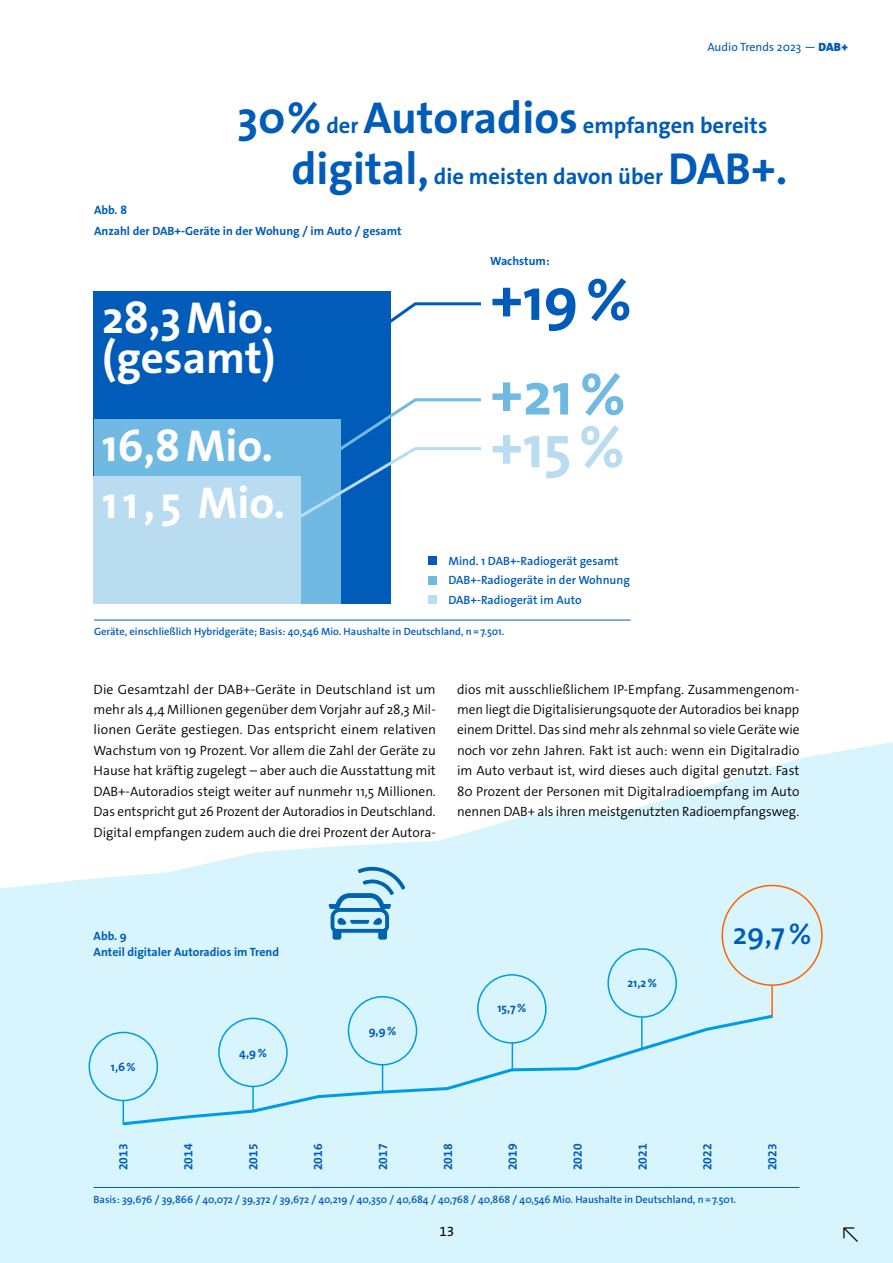
<style>
.page{position:relative;width:893px;height:1263px;background:#fff}
.page>*{position:absolute;margin:0;border:0;box-sizing:border-box;transform-origin:0 0}
.Headline_über_2_Spalten{font:700 60px "The Sans Os F";color:#70b9e3}
.Headline_über_2_Spalten-2{font:700 60px "The Sans Os F";color:#b9dcf1}
.Headline_über_2_Spalten-3{font:700 60px "The Sans Os F";color:#005cb8}
.Headline_über_2_Spalten-4{font:700 45px/40.5px "The Sans Os F";color:#fff}
.Diagarmmtext_zentriert{font:600 30px "The Sans Os F";color:#005cb8}
.t1{font:700 22.5px "The Sans Os F";color:#005cb8}
.Fließtext{font:300 13.5px/20.4px "The Sans Os F";letter-spacing:-.005em;color:#000;text-align:justify}
.t2{font:13.5px "The Sans Os F";color:#000}
.NEU_Abbildungen_Head{font:700 12px "The Sans Os F";color:#005cb8}
.Abb_8Pt_links{font:600 12px "The Sans Os F";color:#005cb8}
.Diagrammzahlen{font:700 12px "The Sans Os F";color:#005cb8}
.Diagarmmtext_zentriert-2{font:700 12px "The Sans Os F";color:#005cb8}
.t3{font:12px "The Sans Os F";color:#005cb8}
.NEU_Abb_Wort{font:700 12px "The Sans Os F";color:#005cb8}
.NEU_Legende_blau_7PT{font:600 10.5px "The Sans Os F";color:#005cb8}
.s1{font-weight:900}
.s2{font-size:45px}
</style>
<div class="page">
<svg style="left:0;top:742px;width:893px;height:521px;fill:#d8f5fd"></svg>
<hr style="left:94px;top:1187px;width:705px;height:1px;background:#005cb8">
<div style="left:477px;top:974px;width:70px;height:70px;border:2px solid #009be4;border-radius:50%"></div>
<div style="left:607px;top:948px;width:70px;height:70px;border:2px solid #009be4;border-radius:50%"></div>
<hr style="left:771px;top:985px;width:2px;height:33px;background:#ff6300">
<div style="left:721px;top:885px;width:102px;height:101px;border:2px solid #ff6300;border-radius:50%"></div>
<div style="left:120px;top:1013px;width:656px;height:114px;background:#d8f5fd"></div>
<svg style="left:391px;top:302px;width:90px;height:21px"></svg>
<div style="left:94px;top:291px;width:297px;height:313px;background:#005cb8"></div>
<div style="left:94px;top:419px;width:246px;height:185px;background:#70b9e3"></div>
<div style="left:94px;top:476px;width:207px;height:128px;background:#b9dcf1"></div>
<hr style="left:94px;top:620px;width:537px;height:1px;background:#005cb8">
<div style="left:428px;top:557px;width:8px;height:8px;background:#005cb8"></div>
<div style="left:428px;top:576px;width:8px;height:8px;background:#70b9e3"></div>
<div style="left:428px;top:595px;width:8px;height:9px;background:#b9dcf1"></div>
<svg style="left:301px;top:398px;width:180px;height:124px"></svg>
<svg style="left:327px;top:866px;width:78px;height:74px;background:#9fcee8"></svg>
<svg style="left:838px;top:1222px;width:25px;height:24px"></svg>
<p class="t3" style="left:707px;top:39px;width:142px">Audio Trends 2023 — <span class="s1">DAB+</span></p>
<p class="t1" style="left:237px;top:111px;width:531px"><span class="s2">30%</span> der <span class="s2">Autoradios</span> empfangen bereits</p>
<p class="t1" style="left:291px;top:162px;width:493px"><span class="s2">digital,</span> die meisten davon über <span class="s2">DAB+.</span></p>
<p class="NEU_Abb_Wort" style="left:94px;top:203px;width:34px">Abb. 8</p>
<p class="NEU_Abbildungen_Head" style="left:94px;top:223px;width:309px">Anzahl der DAB+-Geräte in der Wohung / im Auto / gesamt</p>
<p class="Headline_über_2_Spalten-4" style="left:102px;top:297px;width:175px">28,3Mio. (gesamt)</p>
<p class="Headline_über_2_Spalten-4" style="left:102px;top:426px;width:168px">16,8Mio.</p>
<p class="Headline_über_2_Spalten-4" style="left:102px;top:483px;width:180px">11,5 Mio.</p>
<p class="NEU_Abbildungen_Head" style="left:490px;top:253px;width:61px">Wachstum:</p>
<p class="Headline_über_2_Spalten-3" style="left:490px;top:261px;width:143px">+19%</p>
<p class="Headline_über_2_Spalten" style="left:490px;top:356px;width:137px">+21%</p>
<p class="Headline_über_2_Spalten-2" style="left:490px;top:408px;width:136px">+15%</p>
<p class="Abb_8Pt_links" style="left:448px;top:553px;width:172px">Mind. 1 DAB+-Radiogerät gesamt</p>
<p class="Abb_8Pt_links" style="left:448px;top:573px;width:183px">DAB+-Radiogeräte in der Wohnung</p>
<p class="Abb_8Pt_links" style="left:448px;top:592px;width:135px">DAB+-Radiogerät im Auto</p>
<p class="NEU_Legende_blau_7PT" style="left:94px;top:625px;width:412px">Geräte, einschließlich Hybridgeräte; Basis: 40,546 Mio. Haushalte in Deutschland, n=7.501.</p>
<p class="Fließtext" style="left:94px;top:679px;width:344px">Die Gesamtzahl der DAB+-Geräte in Deutschland ist um mehr als 4,4 Millionen gegenüber dem Vorjahr auf 28,3 Mil&shy;lionen Geräte gestiegen. Das entspricht einem relativen Wachstum von 19 Prozent. Vor allem die Zahl der Geräte zu Hause hat kräftig zugelegt – aber auch die Ausstattung mit DAB+-Autoradios steigt weiter auf nunmehr 11,5 Millionen.<br>Das entspricht gut 26 Prozent der Autoradios in Deutschland.<br>Digital empfangen zudem auch die drei Prozent der Autora-</p>
<p class="Fließtext" style="left:457px;top:679px;width:344px">dios mit ausschließlichem IP-Empfang. Zusammengenom&shy;men liegt die Digitalisierungsquote der Autoradios bei knapp einem Drittel. Das sind mehr als zehnmal so viele Geräte wie noch vor zehn Jahren. Fakt ist auch: wenn ein Digitalradio im Auto verbaut ist, wird dieses auch digital genutzt. Fast 80 Prozent der Personen mit Digitalradioempfang im Auto nennen DAB+ als ihren meistgenutzten Radioempfangsweg.</p>
<p class="NEU_Abb_Wort" style="left:94px;top:928px;width:35px">Abb. 9</p>
<p class="NEU_Abbildungen_Head" style="left:94px;top:944px;width:187px">Anteil digitaler Autoradios im Trend</p>
<p class="Diagarmmtext_zentriert-2" style="left:111px;top:1059px;width:26px">1,6%</p>
<p class="Diagarmmtext_zentriert-2" style="left:239px;top:1045px;width:29px">4,9%</p>
<p class="Diagarmmtext_zentriert-2" style="left:369px;top:1023px;width:29px">9,9%</p>
<p class="Diagarmmtext_zentriert-2" style="left:497px;top:1000px;width:30px">15,7%</p>
<p class="Diagarmmtext_zentriert-2" style="left:627px;top:975px;width:31px">21,2%</p>
<p class="Diagarmmtext_zentriert" style="left:733px;top:915px;width:80px">29,7%</p>
<p class="Diagrammzahlen" style="left:116px;top:1170px;width:28px;rotate:-90deg">2013</p>
<p class="Diagrammzahlen" style="left:181px;top:1170px;width:28px;rotate:-90deg">2014</p>
<p class="Diagrammzahlen" style="left:246px;top:1170px;width:28px;rotate:-90deg">2015</p>
<p class="Diagrammzahlen" style="left:310px;top:1170px;width:28px;rotate:-90deg">2016</p>
<p class="Diagrammzahlen" style="left:375px;top:1170px;width:28px;rotate:-90deg">2017</p>
<p class="Diagrammzahlen" style="left:440px;top:1170px;width:28px;rotate:-90deg">2018</p>
<p class="Diagrammzahlen" style="left:505px;top:1170px;width:28px;rotate:-90deg">2019</p>
<p class="Diagrammzahlen" style="left:570px;top:1170px;width:28px;rotate:-90deg">2020</p>
<p class="Diagrammzahlen" style="left:635px;top:1170px;width:28px;rotate:-90deg">2021</p>
<p class="Diagrammzahlen" style="left:700px;top:1170px;width:28px;rotate:-90deg">2022</p>
<p class="Diagrammzahlen" style="left:765px;top:1170px;width:28px;rotate:-90deg">2023</p>
<p class="NEU_Legende_blau_7PT" style="left:94px;top:1192px;width:644px">Basis: 39,676 / 39,866 / 40,072 / 39,372 / 39,672 / 40,219 / 40,350 / 40,684 / 40,768 / 40,868 / 40,546 Mio. Haushalte in Deutschland, n=7.501.</p>
<p class="t2" style="left:439px;top:1223px;width:16px">13</p>
</div>
